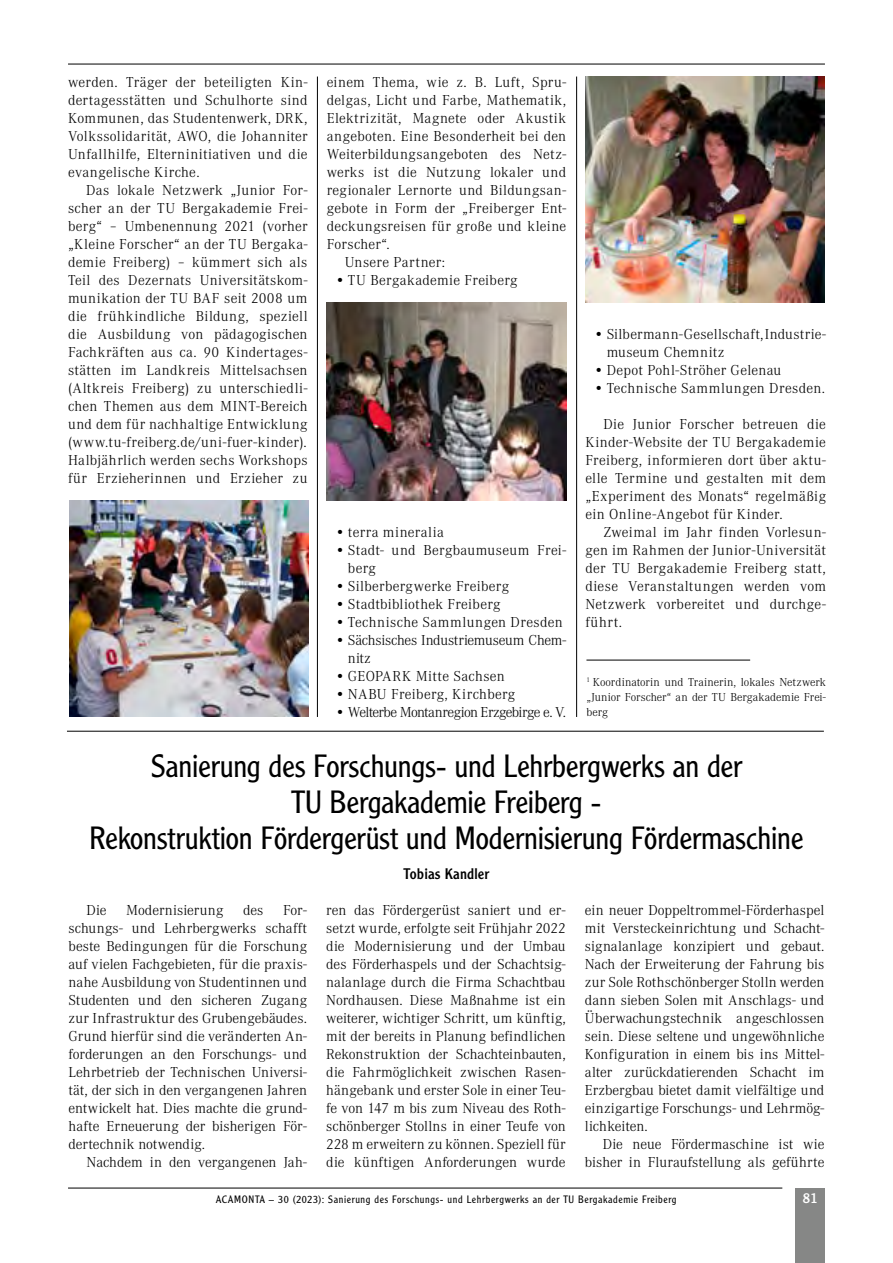
<style>
.page{position:relative;width:893px;height:1263px;background:#fff}
.page>*{position:absolute;margin:0;border:0;box-sizing:border-box;transform-origin:0 0}
.t1{font:300 31.5px/36px "Clearface Gothic LT Std";letter-spacing:-.01em;color:#000;text-align:center}
.t2{font:300 15px/18px "Corporate A";letter-spacing:.015em;color:#000;text-align:justify}
.t3{font:300 15px/18px "Corporate A";letter-spacing:-.02em;color:#000}
.t4{font:300 15px "Corporate A";letter-spacing:-.04em;color:#000}
.t5{font:300 15px "Corporate A";letter-spacing:-.005em;color:#000}
.t6{font:300 15px "Corporate A";letter-spacing:.035em;color:#000}
.t7{font:15px "Clearface Gothic LT Std";letter-spacing:.015em;color:#000}
.t8{font:14.25px "Clearface Gothic LT Std";color:#fff}
.t9{font:300 12px/15px "Corporate A";letter-spacing:-.005em;color:#000;text-align:justify}
.t10{font:300 10.5px "Clearface Gothic LT Std";letter-spacing:.06em;color:#000}
</style>
<div class="page">
<hr style="left:68px;top:64px;width:757px;height:1px;background:#000">
<hr style="left:68px;top:1188px;width:714px;height:1px;background:#000">
<hr style="left:317px;top:77px;width:1px;height:640px;background:#000">
<hr style="left:576px;top:77px;width:1px;height:640px;background:#000">
<img style="left:585px;top:76px;width:240px;height:227px">
<img style="left:69px;top:500px;width:240px;height:216px">
<img style="left:327px;top:303px;width:239px;height:198px">
<hr style="left:586px;top:660px;width:164px;height:1px;background:#000">
<hr style="left:67px;top:731px;width:757px;height:1px;background:#000">
<div style="left:796px;top:1188px;width:29px;height:75px;background:#868786"></div>
<p class="t2" style="left:327px;top:72px;width:241px">einem Thema, wie z. B. Luft, Spru-</p>
<p class="t2" style="left:327px;top:90px;width:241px">delgas, Licht und Farbe, Mathematik,</p>
<p class="t2" style="left:327px;top:108px;width:241px">Elektrizität, Magnete oder Akustik</p>
<p class="t2" style="left:327px;top:126px;width:241px">angeboten. Eine Besonderheit bei den</p>
<p class="t2" style="left:327px;top:144px;width:241px">Weiterbildungsangeboten des Netz-</p>
<p class="t2" style="left:327px;top:162px;width:241px">werks ist die Nutzung lokaler und</p>
<p class="t2" style="left:327px;top:180px;width:241px">regionaler Lernorte und Bildungsan-</p>
<p class="t2" style="left:327px;top:198px;width:241px">gebote in Form der „Freiberger Ent-</p>
<p class="t2" style="left:327px;top:216px;width:241px">deckungsreisen für große und kleine</p>
<p class="t2" style="left:327px;top:234px;width:65px">Forscher“.</p>
<p class="t2" style="left:345px;top:252px;width:102px">Unsere Partner:</p>
<p class="t2" style="left:335px;top:270px;width:184px">• TU Bergakademie Freiberg</p>
<p class="t2" style="left:68px;top:72px;width:241px">werden. Träger der beteiligten Kin&shy;dertagesstätten und Schulhorte sind Kommunen, das Studentenwerk, DRK, Volkssolidarität, AWO, die Johanniter Unfallhilfe, Elterninitiativen und die evangelische Kirche.</p>
<p class="t2" style="left:68px;top:180px;width:241px;text-indent:18px">Das lokale Netzwerk „Junior For&shy;scher an der TU Bergakademie Frei&shy;berg“ – Umbenennung 2021 (vorher „Kleine Forscher“ an der TU Bergaka&shy;demie Freiberg) – kümmert sich als Teil des Dezernats Universitätskom&shy;munikation der TU BAF seit 2008 um die frühkindliche Bildung, speziell die Ausbildung von pädagogischen Fachkräften aus ca. 90 Kindertages&shy;stätten im Landkreis Mittelsachsen (Altkreis Freiberg) zu unterschiedli&shy;chen Themen aus dem MINT-Bereich und dem für nachhaltige Entwicklung (www.tu-freiberg.de/uni-fuer-kinder).<br>Halbjährlich werden sechs Workshops für Erzieherinnen und Erzieher zu</p>
<p class="t2" style="left:607px;top:324px;width:221px;text-indent:-13px">• Silbermann-Gesellschaft, Industrie&shy;museum Chemnitz</p>
<p class="t2" style="left:594px;top:360px;width:189px">• Depot Pohl-Ströher Gelenau</p>
<p class="t2" style="left:594px;top:378px;width:233px">• Technische Sammlungen Dresden.</p>
<p class="t2" style="left:585px;top:414px;width:242px;text-indent:18px">Die Junior Forscher betreuen die Kinder-Website der TU Bergakademie Freiberg, informieren dort über aktu&shy;elle Termine und gestalten mit dem „Experiment des Monats“ regelmäßig ein Online-Angebot für Kinder.</p>
<p class="t2" style="left:585px;top:522px;width:242px;text-indent:18px">Zweimal im Jahr finden Vorlesun&shy;gen im Rahmen der Junior-Universität der TU Bergakademie Freiberg statt, diese Veranstaltungen werden vom Netzwerk vorbereitet und durchge&shy;führt.</p>
<p class="t6" style="left:335px;top:522px;width:110px">• terra mineralia</p>
<p class="t2" style="left:348px;top:540px;width:220px;text-indent:-13px">• Stadt- und Bergbaumuseum Frei&shy;berg</p>
<p class="t2" style="left:335px;top:576px;width:175px">• Silberbergwerke Freiberg</p>
<p class="t2" style="left:335px;top:594px;width:167px">• Stadtbibliothek Freiberg</p>
<p class="t2" style="left:335px;top:612px;width:229px">• Technische Sammlungen Dresden</p>
<p class="t3" style="left:348px;top:630px;width:220px;text-indent:-13px">• Sächsisches Industriemuseum Chem&shy;nitz</p>
<p class="t2" style="left:335px;top:666px;width:171px">• GEOPARK Mitte Sachsen</p>
<p class="t2" style="left:335px;top:684px;width:182px">• NABU Freiberg, Kirchberg</p>
<p class="t4" style="left:335px;top:702px;width:232px">• Welterbe Montanregion Erzgebirge e. V.</p>
<p class="t9" style="left:586px;top:674px;width:241px"><sup>1</sup> Koordinatorin und Trainerin, lokales Netzwerk „Junior Forscher“ an der TU Bergakademie Frei&shy;berg</p>
<h1 class="t1" style="left:89px;top:747px;width:715px">Sanierung des Forschungs- und Lehrbergwerks an der<br>TU Bergakademie Freiberg -<br>Rekonstruktion Fördergerüst und Modernisierung Fördermaschine</h1>
<p class="t7" style="left:403px;top:864px;width:88px">Tobias Kandler</p>
<p class="t2" style="left:87px;top:900px;width:22px">Die</p>
<p class="t2" style="left:126px;top:900px;width:99px">Modernisierung</p>
<p class="t2" style="left:243px;top:900px;width:22px">des</p>
<p class="t2" style="left:326px;top:900px;width:241px">ren das Fördergerüst saniert und er&shy;setzt wurde, erfolgte seit Frühjahr 2022 die Modernisierung und der Umbau des Förderhaspels und der Schachtsig&shy;nalanlage durch die Firma Schachtbau Nordhausen. Diese Maßnahme ist ein weiterer, wichtiger Schritt, um künftig, mit der bereits in Planung befindlichen Rekonstruktion der Schachteinbauten, die Fahrmöglichkeit zwischen Rasen&shy;hängebank und erster Sole in einer Teu&shy;fe von 147 m bis zum Niveau des Roth&shy;schönberger Stollns in einer Teufe von 228 m erweitern zu können. Speziell für die künftigen Anforderungen wurde</p>
<p class="t2" style="left:585px;top:900px;width:241px">ein neuer Doppeltrommel-Förderhaspel mit Versteckeinrichtung und Schacht&shy;signalanlage konzipiert und gebaut.<br>Nach der Erweiterung der Fahrung bis zur Sole Rothschönberger Stolln werden dann sieben Solen mit Anschlags- und Überwachungstechnik angeschlossen sein. Diese seltene und ungewöhnliche Konfiguration in einem bis ins Mittel&shy;alter zurückdatierenden Schacht im Erzbergbau bietet damit vielfältige und einzigartige Forschungs- und Lehrmög&shy;lichkeiten.</p>
<p class="t2" style="left:69px;top:900px;width:240px;text-indent:214px">For&shy;schungs- und Lehrbergwerks schafft beste Bedingungen für die Forschung auf vielen Fachgebieten, für die praxis&shy;nahe Ausbildung von Studentinnen und Studenten und den sicheren Zugang zur Infrastruktur des Grubengebäudes.<br>Grund hierfür sind die veränderten An&shy;forderungen an den Forschungs- und Lehrbetrieb der Technischen Universi&shy;tät, der sich in den vergangenen Jahren entwickelt hat. Dies machte die grund&shy;hafte Erneuerung der bisherigen För&shy;dertechnik notwendig.</p>
<p class="t5" style="left:87px;top:1152px;width:222px">Nachdem in den vergangenen Jah-</p>
<p class="t2" style="left:585px;top:1134px;width:241px;text-align:right">Die neue Fördermaschine ist wie bisher in Fluraufstellung als geführte</p>
<p class="t8" style="left:803px;top:1189px;width:16px">81</p>
<p class="t10" style="left:216px;top:1193px;width:462px">ACAMONTA – 30 (2023): Sanierung des Forschungs- und Lehrbergwerks an der TU Bergakademie Freiberg</p>
</div>
